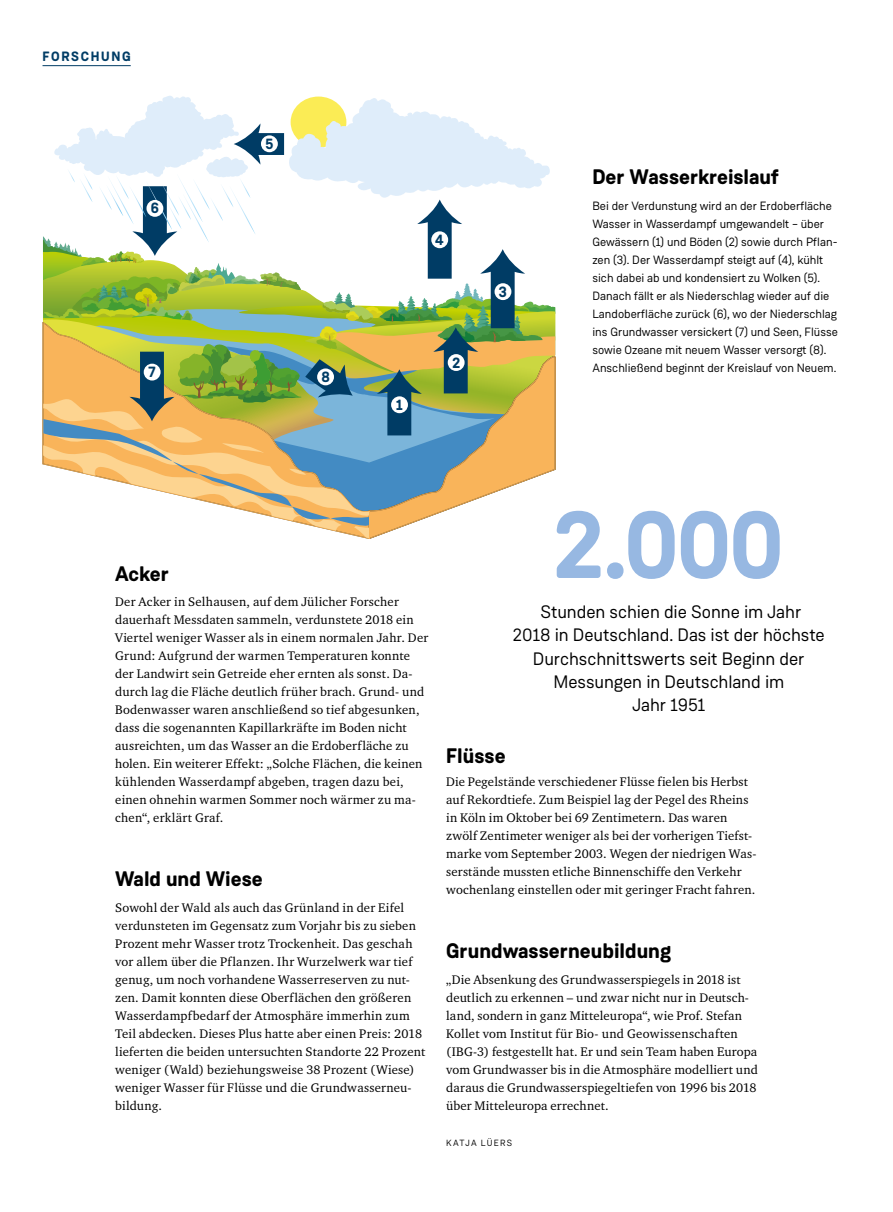
<style>
.page{position:relative;width:893px;height:1212px;background:#fff}
.page>*{position:absolute;margin:0;border:0;box-sizing:border-box;transform-origin:0 0}
.t1{font:700 96px "Weissenhof Grotesk";color:#97b8e2}
.t2{font:700 21px "Weissenhof Grotesk";color:#000}
.t3{font:18px/23.2px "Weissenhof Grotesk";letter-spacing:-.005em;color:#000;text-align:center}
.t4{font:700 15px "Weissenhof Grotesk";color:#003c65}
.t5{font:700 13.5px "Weissenhof Grotesk";letter-spacing:.12em;color:#003c65}
.t6{font:12.75px/18px "Charter ITC Pro";letter-spacing:.015em;color:#000}
.t7{font:12px/18px "Weissenhof Grotesk";color:#000}
.t8{font:9px "Weissenhof Grotesk";letter-spacing:.135em;color:#000}
</style>
<div class="page">
<hr style="left:43px;top:65px;width:88px;height:1px;background:#003c65">
<svg style="left:43px;top:96px;width:513px;height:443px"></svg>
<div style="left:431px;top:231px;width:17px;height:17px;background:#fff;border-radius:50%"></div>
<div style="left:261px;top:135px;width:17px;height:17px;background:#fff;border-radius:50%"></div>
<div style="left:146px;top:200px;width:17px;height:17px;background:#fff;border-radius:50%"></div>
<div style="left:317px;top:368px;width:17px;height:17px;background:#fff;border-radius:50%"></div>
<div style="left:144px;top:364px;width:17px;height:16px;background:#fff;border-radius:50%"></div>
<div style="left:391px;top:396px;width:17px;height:17px;background:#fff;border-radius:50%"></div>
<div style="left:448px;top:354px;width:17px;height:17px;background:#fff;border-radius:50%"></div>
<div style="left:495px;top:283px;width:16px;height:17px;background:#fff;border-radius:50%"></div>
<p class="t5" style="left:43px;top:48px;width:90px">FORSCHUNG</p>
<p class="t4" style="left:151px;top:199px;width:10px">6</p>
<p class="t4" style="left:149px;top:362px;width:9px">7</p>
<p class="t4" style="left:265px;top:134px;width:9px">5</p>
<p class="t4" style="left:321px;top:367px;width:10px">8</p>
<p class="t4" style="left:435px;top:230px;width:10px">4</p>
<p class="t4" style="left:396px;top:395px;width:8px">1</p>
<p class="t4" style="left:452px;top:353px;width:9px">2</p>
<p class="t4" style="left:499px;top:282px;width:10px">3</p>
<h2 class="t2" style="left:592px;top:164px;width:188px">Der Wasserkreislauf</h2>
<p class="t7" style="left:592px;top:197px;width:247px">Bei der Verdunstung wird an der Erdoberfläche Wasser in Wasserdampf umgewandelt – über Gewässern (1) und Böden (2) sowie durch Pflan&shy;zen (3). Der Wasserdampf steigt auf (4), kühlt sich dabei ab und kondensiert zu Wolken (5).<br>Danach fällt er als Niederschlag wieder auf die Landoberfläche zurück (6), wo der Niederschlag ins Grundwasser versickert (7) und Seen, Flüsse sowie Ozeane mit neuem Wasser versorgt (8).<br>Anschließend beginnt der Kreislauf von Neuem.</p>
<h2 class="t2" style="left:115px;top:561px;width:55px">Acker</h2>
<p class="t6" style="left:115px;top:592px;width:315px">Der Acker in Selhausen, auf dem Jülicher Forscher dauerhaft Messdaten sammeln, verdunstete 2018 ein Viertel weniger Wasser als in einem normalen Jahr. Der Grund: Aufgrund der warmen Temperaturen konnte der Landwirt sein Getreide eher ernten als sonst. Da&shy;durch lag die Fläche deutlich früher brach. Grund- und Bodenwasser waren anschließend so tief abgesunken, dass die sogenannten Kapillarkräfte im Boden nicht ausreichten, um das Wasser an die Erdoberfläche zu holen. Ein weiterer Effekt: „Solche Flächen, die keinen kühlenden Wasserdampf abgeben, tragen dazu bei, einen ohnehin warmen Sommer noch wärmer zu ma&shy;chen“, erklärt Graf.</p>
<h2 class="t2" style="left:115px;top:866px;width:149px">Wald und Wiese</h2>
<p class="t6" style="left:115px;top:898px;width:312px">Sowohl der Wald als auch das Grünland in der Eifel verdunsteten im Gegensatz zum Vorjahr bis zu sieben Prozent mehr Wasser trotz Trockenheit. Das geschah vor allem über die Pflanzen. Ihr Wurzelwerk war tief genug, um noch vorhandene Wasserreserven zu nut&shy;zen. Damit konnten diese Oberflächen den größeren Wasserdampfbedarf der Atmosphäre immerhin zum Teil abdecken. Dieses Plus hatte aber einen Preis: 2018 lieferten die beiden untersuchten Standorte 22 Prozent weniger (Wald) beziehungsweise 38 Prozent (Wiese) weniger Wasser für Flüsse und die Grundwasserneu&shy;bildung.</p>
<h1 class="t1" style="left:554px;top:484px;width:232px">2.000</h1>
<h3 class="t3" style="left:513px;top:600px;width:313px">Stunden schien die Sonne im Jahr<br>2018 in Deutschland. Das ist der höchste<br>Durchschnittswerts seit Beginn der<br>Messungen in Deutschland im<br>Jahr 1951</h3>
<h2 class="t2" style="left:446px;top:743px;width:61px">Flüsse</h2>
<p class="t6" style="left:446px;top:772px;width:312px">Die Pegelstände verschiedener Flüsse fielen bis Herbst auf Rekordtiefe. Zum Beispiel lag der Pegel des Rheins in Köln im Oktober bei 69 Zentimetern. Das waren zwölf Zentimeter weniger als bei der vorherigen Tiefst&shy;marke vom September 2003. Wegen der niedrigen Was&shy;serstände mussten etliche Binnenschiffe den Verkehr wochenlang einstellen oder mit geringer Fracht fahren.</p>
<h2 class="t2" style="left:446px;top:938px;width:226px">Grundwasserneubildung</h2>
<p class="t6" style="left:446px;top:970px;width:313px">„Die Absenkung des Grundwasserspiegels in 2018 ist deutlich zu erkennen – und zwar nicht nur in Deutsch&shy;land, sondern in ganz Mitteleuropa“, wie Prof. Stefan Kollet vom Institut für Bio- und Geowissenschaften (IBG-3) festgestellt hat. Er und sein Team haben Europa vom Grundwasser bis in die Atmosphäre modelliert und daraus die Grundwasserspiegeltiefen von 1996 bis 2018 über Mitteleuropa errechnet.</p>
<p class="t8" style="left:446px;top:1138px;width:67px">KATJA LÜERS</p>
</div>
